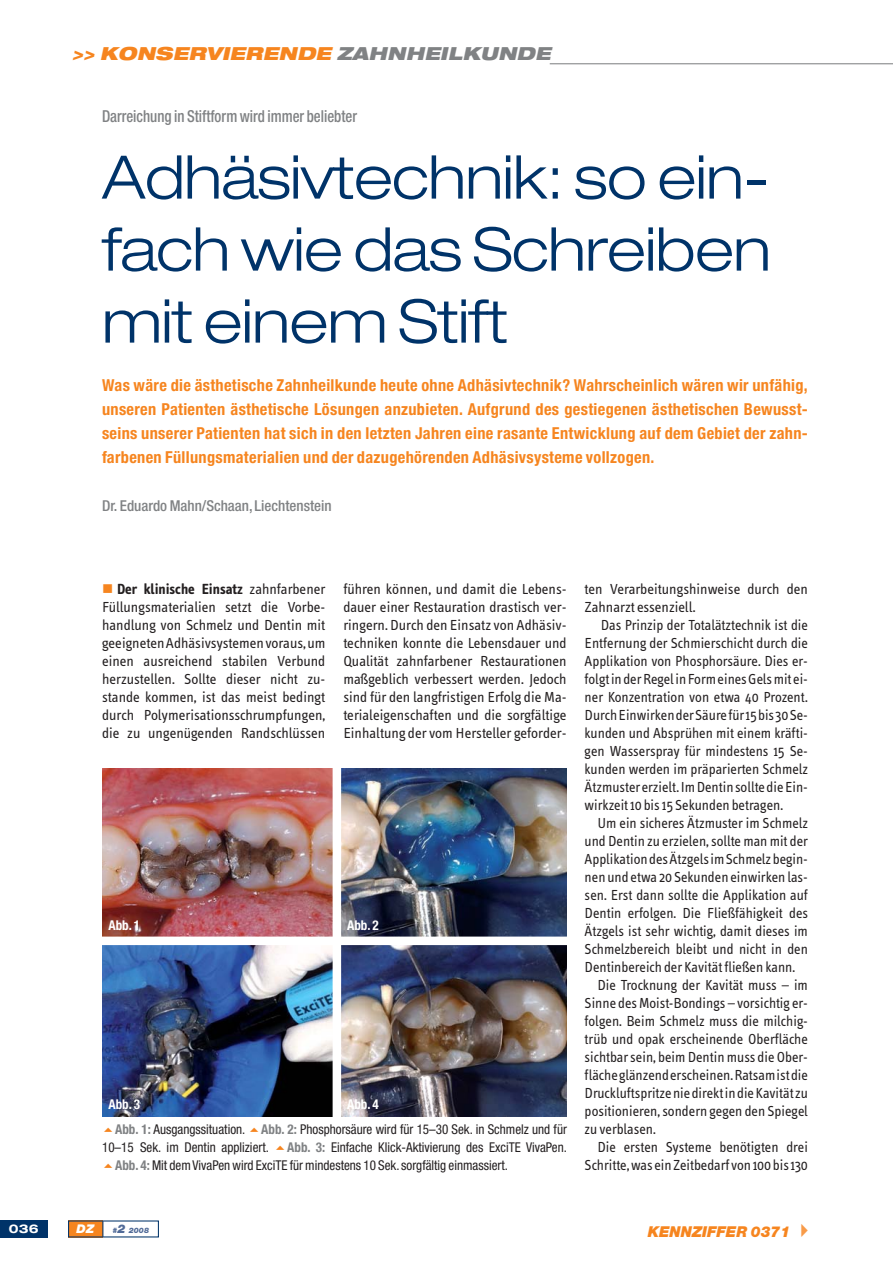
<style>
.page{position:relative;width:893px;height:1263px;background:#fff}
.page>*{position:absolute;margin:0;border:0;box-sizing:border-box;transform-origin:0 0}
.t1{font:300 expanded 60px/72px "Helvetica Neue";letter-spacing:-.01em;color:#003369;text-align:justify}
.t2{font:italic 900 expanded 18px "Helvetica Neue";letter-spacing:.015em;color:#f6851f}
.t3{font:700 condensed 16.5px/24px "Helvetica Neue";letter-spacing:.02em;color:#f6851f;text-align:justify}
.t4{font:500 condensed 16.5px "Helvetica Neue";color:#808284;scale:.9 1}
.t5{font:15px/18px "Info Text";color:#231f20;text-align:justify}
.t6{font:500 condensed 15px "Helvetica Neue";color:#808284}
.t7{font:italic 900 15px "Helvetica Neue";color:#f6851f}
.t8{font:condensed 13.5px/18px "Helvetica Neue";color:#231f20}
.t9{font:700 condensed 13.5px "Helvetica Neue";color:#fff}
.t10{font:700 expanded 12px "Helvetica Neue";color:#fff}
.t11{font:italic 900 12px "Helvetica Neue";color:#fff}
.t12{font:italic 900 7.5px "Helvetica Neue";color:#516b98}
.s1{color:#808284}
.s2{font-weight:700}
.s3{font-weight:700;color:#808284}
.s4{font-size:12px}
</style>
<div class="page">
<img style="left:102px;top:945px;width:231px;height:171px">
<img style="left:341px;top:945px;width:225px;height:171px">
<img style="left:102px;top:769px;width:231px;height:167px">
<img style="left:341px;top:769px;width:225px;height:167px">
<hr style="left:550px;top:63px;width:343px;height:1px;background:#808284">
<div style="left:68px;top:1220px;width:35px;height:17px;background:#f6851f"></div>
<div style="left:0;top:1220px;width:48px;height:17px;background:#003369"></div>
<svg style="left:102px;top:1221px;width:1px;height:16px"></svg>
<p class="t2" style="left:72px;top:46px;width:483px">&gt;&gt; KONSERVIERENDE <span class="s1">ZAHNHEILKUNDE</span></p>
<p class="t4" style="left:102px;top:111px;width:285px">Darreichung in Stiftform wird immer beliebter</p>
<h1 class="t1" style="left:102px;top:147px;width:670px">Adhäsivtechnik: so ein&shy;fach wie das Schreiben mit einem Stift</h1>
<p class="t3" style="left:102px;top:374px;width:707px">Was wäre die ästhetische Zahnheilkunde heute ohne Adhäsivtechnik? Wahrscheinlich wären wir unfähig, unseren Patienten ästhetische Lösungen anzubieten. Aufgrund des gestiegenen ästhetischen Bewusst&shy;seins unserer Patienten hat sich in den letzten Jahren eine rasante Entwicklung auf dem Gebiet der zahn&shy;farbenen Füllungsmaterialien und der dazugehörenden Adhäsivsysteme vollzogen.</p>
<p class="t6" style="left:102px;top:500px;width:231px">Dr. Eduardo Mahn/Schaan, Liechtenstein</p>
<p class="t5" style="left:102px;top:582px;width:225px;text-indent:15px"><span class="s2">Der klinische Einsatz</span> zahnfarbener Füllungsmaterialien setzt die Vorbe&shy;handlung von Schmelz und Dentin mit geeigneten Adhäsivsystemen voraus, um einen ausreichend stabilen Verbund herzustellen. Sollte dieser nicht zu&shy;stande kommen, ist das meist bedingt durch Polymerisationsschrumpfungen, die zu ungenügenden Randschlüssen</p>
<p class="t5" style="left:343px;top:582px;width:225px">führen können, und damit die Lebens&shy;dauer einer Restauration drastisch ver&shy;ringern. Durch den Einsatz von Adhäsiv&shy;techniken konnte die Lebensdauer und Qualität zahnfarbener Restaurationen maßgeblich verbessert werden. Jedoch sind für den langfristigen Erfolg die Ma&shy;terialeigenschaften und die sorgfältige Einhaltung der vom Hersteller geforder-</p>
<p class="t5" style="left:585px;top:582px;width:225px">ten Verarbeitungshinweise durch den<br>Zahnarzt essenziell.</p>
<p class="t5" style="left:585px;top:618px;width:225px;text-indent:16px">Das Prinzip der Totalätztechnik ist die Entfernung der Schmierschicht durch die Applikation von Phosphorsäure. Dies er&shy;folgt in der Regel in Form eines Gels mit ei&shy;ner Konzentration von etwa 40 Prozent.<br>Durch Einwirken der Säure für 15 bis 30 Se&shy;kunden und Absprühen mit einem kräfti&shy;gen Wasserspray für mindestens 15 Se&shy;kunden werden im präparierten Schmelz Ätzmuster erzielt. Im Dentin sollte die Ein&shy;wirkzeit 10 bis 15 Sekunden betragen.</p>
<p class="t5" style="left:597px;top:816px;width:212px">Um ein sicheres Ätzmuster im Schmelz</p>
<p class="t5" style="left:585px;top:834px;width:225px">und Dentin zu erzielen, sollte man mit der</p>
<p class="t5" style="left:585px;top:852px;width:225px">Applikation des Ätzgels im Schmelz begin-</p>
<p class="t5" style="left:585px;top:870px;width:225px">nen und etwa 20 Sekunden einwirken las-</p>
<p class="t5" style="left:585px;top:888px;width:225px">sen. Erst dann sollte die Applikation auf</p>
<p class="t5" style="left:585px;top:906px;width:225px">Dentin erfolgen. Die Fließfähigkeit des</p>
<p class="t5" style="left:585px;top:924px;width:225px">Ätzgels ist sehr wichtig, damit dieses im</p>
<p class="t5" style="left:585px;top:942px;width:225px">Schmelzbereich bleibt und nicht in den</p>
<p class="t5" style="left:585px;top:960px;width:212px">Dentinbereich der Kavität fließen kann.</p>
<p class="t5" style="left:597px;top:978px;width:212px">Die Trocknung der Kavität muss – im</p>
<p class="t5" style="left:585px;top:996px;width:225px">Sinne des Moist-Bondings – vorsichtig er-</p>
<p class="t5" style="left:585px;top:1014px;width:225px">folgen. Beim Schmelz muss die milchig-</p>
<p class="t5" style="left:585px;top:1032px;width:225px">trüb und opak erscheinende Oberfläche</p>
<p class="t5" style="left:585px;top:1050px;width:225px">sichtbar sein, beim Dentin muss die Ober-</p>
<p class="t5" style="left:585px;top:1068px;width:225px">fläche glänzend erscheinen. Ratsam ist die</p>
<p class="t5" style="left:585px;top:1086px;width:225px">Druckluftspritze nie direkt in die Kavität zu</p>
<p class="t5" style="left:585px;top:1104px;width:225px">positionieren, sondern gegen den Spiegel</p>
<p class="t5" style="left:585px;top:1122px;width:73px">zu verblasen.</p>
<p class="t5" style="left:597px;top:1140px;width:212px">Die ersten Systeme benötigten drei</p>
<p class="t5" style="left:585px;top:1158px;width:225px">Schritte, was ein Zeitbedarf von 100 bis 130</p>
<p class="t9" style="left:108px;top:920px;width:33px">Abb. 1</p>
<p class="t9" style="left:347px;top:920px;width:33px">Abb. 2</p>
<p class="t9" style="left:108px;top:1100px;width:33px">Abb. 3</p>
<p class="t9" style="left:347px;top:1100px;width:33px">Abb. 4</p>
<p class="t8" style="left:102px;top:1122px;width:466px;text-indent:13px"><span class="s3">Abb. 1:</span> Ausgangssituation. <span class="s3">Abb. 2:</span> Phosphorsäure wird für 15–30 Sek. in Schmelz und für<br>10–15 Sek. im Dentin appliziert.</p>
<p class="t8" style="left:115px;top:1140px;width:453px;text-indent:172px"><span class="s3">Abb. 3:</span> Einfache Klick-Aktivierung des ExciTE VivaPen.<br><span class="s3">Abb. 4:</span> Mit dem VivaPen wird ExciTE für mindestens 10 Sek. sorgfältig einmassiert.</p>
<p class="t10" style="left:9px;top:1224px;width:31px">036</p>
<p class="t11" style="left:77px;top:1224px;width:19px">DZ</p>
<p class="t12" style="left:112px;top:1227px;width:38px">#<span class="s4">2</span> 2008</p>
<p class="t7" style="left:648px;top:1227px;width:144px">KENNZIFFER 0371</p>
</div>
